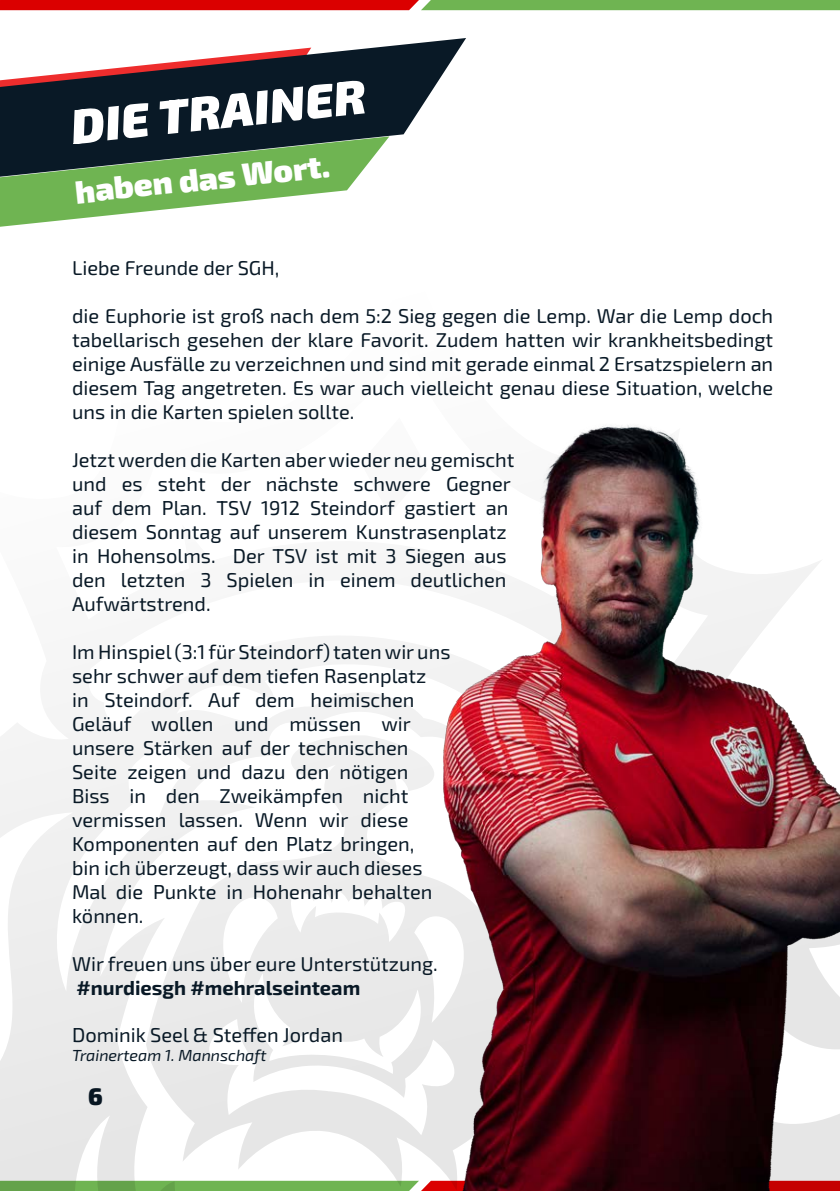
<style>
.page{position:relative;width:840px;height:1191px;background:#fff}
.page>*{position:absolute;margin:0;border:0;box-sizing:border-box;transform-origin:0 0}
.t1{font:italic 900 48px "Exo 2";color:#fff}
.t2{font:900 32px "Exo 2";color:#fff}
.t3{font:900 24px "Exo 2";color:#091926}
.t4{font:20px/24px "Exo 2";color:#091926}
.t5{font:700 20px "Exo 2";color:#091926}
.t6{font:italic 16px "Exo 2";color:#091926}
</style>
<div class="page">
<svg style="left:0;top:0;width:839px;height:10px"></svg>
<svg style="left:0;top:636px;width:356px;height:555px"></svg>
<img style="left:356px;top:425px;width:483px;height:766px">
<svg style="left:0;top:177px;width:358px;height:50px"></svg>
<svg style="left:0;top:38px;width:466px;height:139px;fill:#091926"></svg>
<p class="t1" style="left:68px;top:94px;width:297px;rotate:-6deg">DIE TRAINER</p>
<p class="t2" style="left:73px;top:170px;width:257px;rotate:-6deg">haben das Wort.</p>
<p class="t4" style="left:72px;top:255px;width:209px">Liebe Freunde der SGH,</p>
<p class="t4" style="left:72px;top:303px;width:702px;text-align:justify">die Euphorie ist groß nach dem 5:2 Sieg gegen die Lemp. War die Lemp doch tabellarisch gesehen der klare Favorit. Zudem hatten wir krankheitsbedingt einige Ausfälle zu verzeichnen und sind mit gerade einmal 2 Ersatzspielern an diesem Tag angetreten. Es war auch vielleicht genau diese Situation, welche uns in die Karten spielen sollte.</p>
<p class="t4" style="left:72px;top:447px;width:443px">Jetzt werden die Karten aber wieder neu gemischt und es steht der nächste schwere Gegner auf dem Plan. TSV 1912 Steindorf gastiert an diesem Sonntag auf unserem Kunstrasenplatz in Hohensolms. Der TSV ist mit 3 Siegen aus den letzten 3 Spielen in einem deutlichen Aufwärtstrend.</p>
<p class="t4" style="left:72px;top:639px;width:380px">Im Hinspiel (3:1 für Steindorf) taten wir uns sehr schwer auf dem tiefen Rasenplatz<br>in Steindorf. Auf dem heimischen<br>Geläuf wollen und müssen wir unsere Stärken auf der technischen<br>Seite zeigen und dazu den nötigen<br>Biss in den Zweikämpfen nicht vermissen lassen. Wenn wir diese<br>Komponenten auf den Platz bringen,<br>bin ich überzeugt, dass wir auch dieses<br>Mal die Punkte in Hohenahr behalten können.</p>
<p class="t4" style="left:72px;top:951px;width:367px">Wir freuen uns über eure Unterstützung.</p>
<p class="t5" style="left:76px;top:974px;width:285px">#nurdiesgh #mehralseinteam</p>
<p class="t4" style="left:72px;top:1022px;width:272px">Dominik Seel &amp; Steffen Jordan</p>
<p class="t6" style="left:72px;top:1044px;width:196px">Trainerteam 1. Mannschaft</p>
<p class="t3" style="left:88px;top:1079px;width:16px">6</p>
</div>
